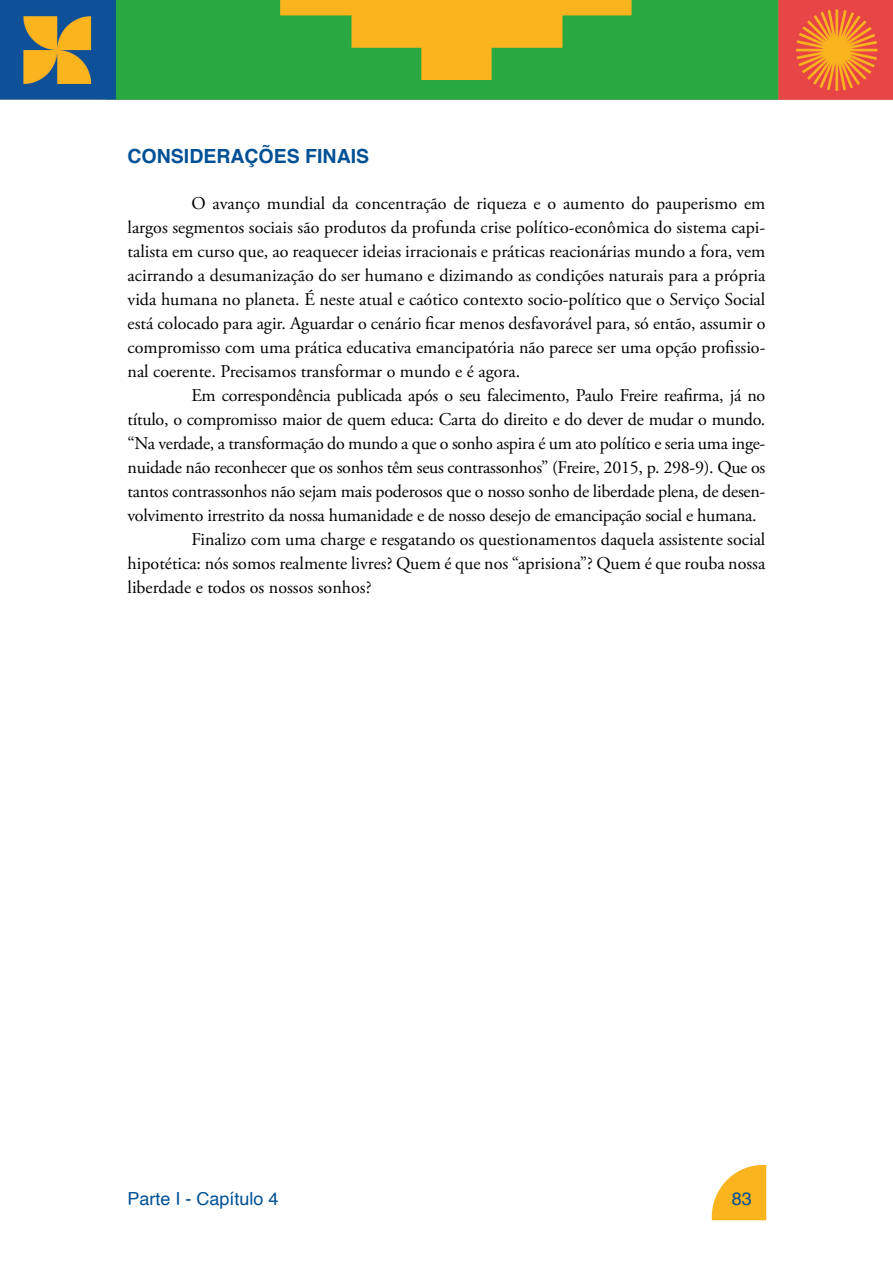
<style>
.page{position:relative;width:893px;height:1263px;background:#fff}
.page>*{position:absolute;margin:0;border:0;box-sizing:border-box;transform-origin:0 0}
.t1{font:700 19.5px "Helvetica";color:#005095}
.t2{font:18px/24px "Adobe Garamond Pro";letter-spacing:-.015em;color:#000;text-align:justify}
.t3{font:18px "Helvetica";color:#005095}
</style>
<div class="page">
<img style="left:711px;top:1164px;width:56px;height:57px">
<img style="left:0;top:0;width:893px;height:100px">
<p class="t1" style="left:128px;top:141px;width:243px">CONSIDERAÇÕES FINAIS</p>
<p class="t2" style="left:128px;top:192px;width:639px;text-indent:64px">O avanço mundial da concentração de riqueza e o aumento do pauperismo em largos segmentos sociais são produtos da profunda crise político-econômica do sistema capi&shy;talista em curso que, ao reaquecer ideias irracionais e práticas reacionárias mundo a fora, vem acirrando a desumanização do ser humano e dizimando as condições naturais para a própria vida humana no planeta. É neste atual e caótico contexto socio-político que o Serviço Social está colocado para agir. Aguardar o cenário ficar menos desfavorável para, só então, assumir o compromisso com uma prática educativa emancipatória não parece ser uma opção profissio&shy;nal coerente. Precisamos transformar o mundo e é agora.</p>
<p class="t2" style="left:191px;top:384px;width:575px">Em correspondência publicada após o seu falecimento, Paulo Freire reafirma, já no</p>
<p class="t2" style="left:128px;top:408px;width:639px">título, o compromisso maior de quem educa: Carta do direito e do dever de mudar o mundo.</p>
<p class="t2" style="left:128px;top:432px;width:639px">“Na verdade, a transformação do mundo a que o sonho aspira é um ato político e seria uma inge-</p>
<p class="t2" style="left:128px;top:456px;width:639px">nuidade não reconhecer que os sonhos têm seus contrassonhos” (Freire, 2015, p. 298-9). Que os</p>
<p class="t2" style="left:128px;top:480px;width:639px">tantos contrassonhos não sejam mais poderosos que o nosso sonho de liberdade plena, de desen-</p>
<p class="t2" style="left:128px;top:504px;width:631px">volvimento irrestrito da nossa humanidade e de nosso desejo de emancipação social e humana.</p>
<p class="t2" style="left:191px;top:528px;width:576px">Finalizo com uma charge e resgatando os questionamentos daquela assistente social</p>
<p class="t2" style="left:128px;top:552px;width:639px">hipotética: nós somos realmente livres? Quem é que nos “aprisiona”? Quem é que rouba nossa</p>
<p class="t2" style="left:128px;top:576px;width:245px">liberdade e todos os nossos sonhos?</p>
<p class="t3" style="left:128px;top:1184px;width:153px">Parte I - Capítulo 4</p>
<p class="t3" style="left:732px;top:1184px;width:22px">83</p>
</div>
